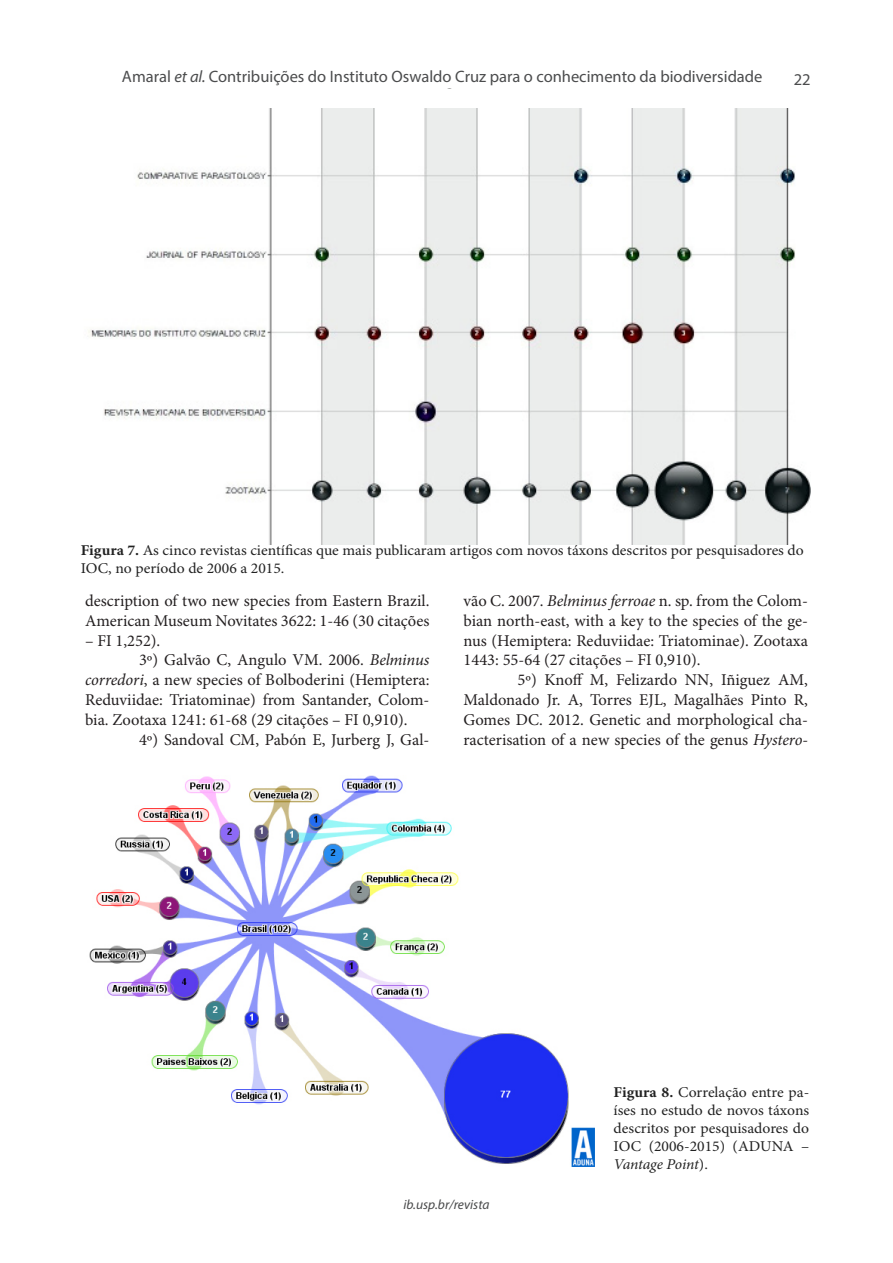
<style>
.page{position:relative;width:893px;height:1263px;background:#fff}
.page>*{position:absolute;margin:0;border:0;box-sizing:border-box;transform-origin:0 0}
.Subtítulo_1{font:16.5px/19.8px "Minion Pro";color:#231f20;text-align:justify}
.t1{font:16.5px "Myriad Pro";color:#4b4c4d}
.t2{font:italic 16.5px "Myriad Pro";color:#4b4c4d}
.legenda{font:15px/18px "Minion Pro";color:#222;scale:1.04 1}
.t3{font:italic 13.5px "Myriad Pro";color:#494a4b}
.s1{font-style:italic}
.s2{font-weight:700}
</style>
<div class="page">
<img style="left:88px;top:108px;width:723px;height:436px">
<img style="left:89px;top:775px;width:506px;height:392px">
<p class="t1" style="left:122px;top:66px;width:642px">Amaral <span class="s1">et al.</span> Contribuições do Instituto Oswaldo Cruz para o conhecimento da biodiversidade</p>
<p class="t2" style="left:343px;top:69px;width:208px">Revista da Biologia (2018) 18(1)</p>
<p class="t1" style="left:794px;top:69px;width:18px">22</p>
<p class="legenda" style="left:81px;top:542px;width:697px"><span class="s2">Figura 7.</span> As cinco revistas científicas que mais publicaram artigos com novos táxons descritos por pesquisadores do<br>IOC, no período de 2006 a 2015.</p>
<p class="Subtítulo_1" style="left:85px;top:591px;width:346px">description of two new species from Eastern Brazil.<br>American Museum Novitates 3622: 1-46 (30 citações</p>
<p class="Subtítulo_1" style="left:85px;top:631px;width:77px">– FI 1,252).</p>
<p class="Subtítulo_1" style="left:85px;top:651px;width:346px;text-indent:54px">3º) Galvão C, Angulo VM. 2006. <span class="s1">Belminus corredori</span>, a new species of Bolboderini (Hemiptera:<br>Reduviidae: Triatominae) from Santander, Colom&shy;bia. Zootaxa 1241: 61-68 (29 citações – FI 0,910).</p>
<p class="Subtítulo_1" style="left:139px;top:730px;width:292px">4º) Sandoval CM, Pabón E, Jurberg J, Gal-</p>
<p class="Subtítulo_1" style="left:463px;top:591px;width:346px">vão C. 2007. <span class="s1">Belminus ferroae</span> n. sp. from the Colom&shy;bian north-east, with a key to the species of the ge&shy;nus (Hemiptera: Reduviidae: Triatominae). Zootaxa 1443: 55-64 (27 citações – FI 0,910).</p>
<p class="Subtítulo_1" style="left:463px;top:671px;width:346px;text-indent:54px">5º) Knoff M, Felizardo NN, Iñiguez AM, Maldonado Jr. A, Torres EJL, Magalhães Pinto R, Gomes DC. 2012. Genetic and morphological cha&shy;racterisation of a new species of the genus <span class="s1">Hystero-</span></p>
<p class="legenda" style="left:614px;top:1084px;width:190px;text-align:justify"><span class="s2">Figura 8.</span> Correlação entre pa&shy;íses no estudo de novos táxons descritos por pesquisadores do IOC (2006-2015) (ADUNA – <span class="s1">Vantage Point</span>).</p>
<p class="t3" style="left:403px;top:1196px;width:88px">ib.usp.br/revista</p>
</div>
